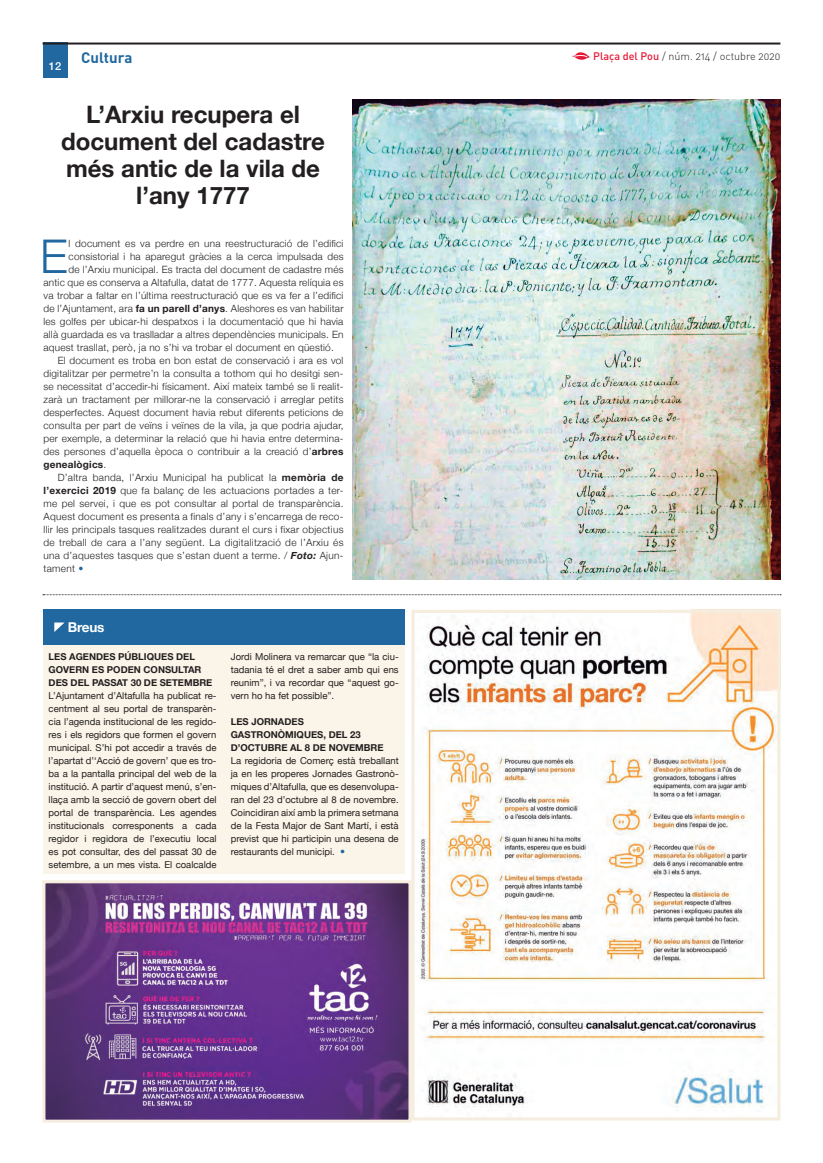
<style>
.page{position:relative;width:823px;height:1163px;background:#fff}
.page>*{position:absolute;margin:0;border:0;box-sizing:border-box;transform-origin:0 0}
.t1{font:300 46.4px "Helvetica Neue";color:#20689f}
.t2{font:700 24px/27px "Helvetica Neue";color:#231f20;text-align:center}
.t3{font:700 15px "DIN";color:#20689f}
.t4{font:700 13.5px "Helvetica Neue";color:#fff}
.t5{font:500 11px "Helvetica Neue";color:#fff}
.t6{font:10.8px "DIN Light Alternate";color:#231f20}
.t7{font:300 10px "Helvetica Neue";letter-spacing:.02em;color:#231f20}
.t8{font:700 10px "Helvetica Neue";letter-spacing:.02em;color:#231f20}
.t9{font:9.5px/13px "Helvetica Neue";color:#231f20;text-align:justify}
.t10{font:700 9.5px/13px "Helvetica Neue";color:#231f20}
.s1{font-family:"DIN";font-weight:500;color:#e51836}
.s2{font-weight:700}
.s3{font-weight:300}
.s4{font-weight:700;font-style:italic}
.s5{color:#20689f}
.s6{font-weight:300;font-size:10px;color:#20689f}
</style>
<div class="page">
<svg style="left:572px;top:52px;width:18px;height:8px"></svg>
<div style="left:43px;top:43px;width:24px;height:35px;background:#20689f"></div>
<hr style="left:43px;top:43px;width:737px;height:2px;background:#231f20">
<img style="left:352px;top:99px;width:428px;height:480px">
<img style="left:420px;top:613px;width:356px;height:495px">
<div style="left:411px;top:609px;width:369px;height:511px;border:3px solid #f5eddd"></div>
<div style="left:43px;top:644px;width:361px;height:229px;background:#faf5e8"></div>
<div style="left:43px;top:609px;width:361px;height:35px;background:#20689f"></div>
<svg style="left:54px;top:622px;width:11px;height:10px"></svg>
<img style="left:46px;top:884px;width:361px;height:234px">
<div style="left:42px;top:880px;width:369px;height:242px;border:3px solid #f5eddd"></div>
<svg style="left:43px;top:594px;width:737px;height:1px"></svg>
<p class="t5" style="left:49px;top:57px;width:14px">12</p>
<h3 class="t3" style="left:81px;top:47px;width:53px">Cultura</h3>
<p class="t6" style="left:593px;top:49px;width:188px"><span class="s1">Plaça del Pou</span> / núm. 214 / octubre 2020</p>
<h2 class="t2" style="left:61px;top:101px;width:265px">L’ARXIU RECUPERA EL<br>DOCUMENT DEL CADASTRE<br>MÉS ANTIC DE LA VILA DE<br>L’ANY 1777</h2>
<h1 class="t1" style="left:40px;top:219px;width:29px">E</h1>
<p class="t7" style="left:69px;top:235px;width:276px">l document es va perdre en una reestructuració de l’edifici</p>
<p class="t7" style="left:69px;top:248px;width:276px">consistorial i ha aparegut gràcies a la cerca impulsada des</p>
<p class="t7" style="left:69px;top:261px;width:276px">de l’Arxiu municipal. Es tracta del document de cadastre més</p>
<p class="t7" style="left:43px;top:274px;width:301px">antic que es conserva a Altafulla, datat de 1777. Aquesta relíquia es</p>
<p class="t7" style="left:43px;top:287px;width:301px">va trobar a faltar en l’última reestructuració que es va fer a l’edifici</p>
<p class="t7" style="left:43px;top:300px;width:301px">de l’Ajuntament, ara <span class="s2">FA UN PARELL D’ANYS</span>. Aleshores es van habilitar</p>
<p class="t7" style="left:43px;top:313px;width:301px">les golfes per ubicar-hi despatxos i la documentació que hi havia</p>
<p class="t7" style="left:43px;top:326px;width:301px">allà guardada es va traslladar a altres dependències municipals. En</p>
<p class="t7" style="left:43px;top:339px;width:291px">aquest trasllat, però, ja no s’hi va trobar el document en qüestió.</p>
<p class="t7" style="left:58px;top:352px;width:287px">El document es troba en bon estat de conservació i ara es vol</p>
<p class="t7" style="left:43px;top:365px;width:301px">digitalitzar per permetre’n la consulta a tothom qui ho desitgi sen-</p>
<p class="t7" style="left:43px;top:378px;width:301px">se necessitat d’accedir-hi físicament. Així mateix també se li realit-</p>
<p class="t7" style="left:43px;top:391px;width:301px">zarà un tractament per millorar-ne la conservació i arreglar petits</p>
<p class="t7" style="left:43px;top:404px;width:301px">desperfectes. Aquest document havia rebut diferents peticions de</p>
<p class="t7" style="left:43px;top:417px;width:301px">consulta per part de veïns i veïnes de la vila, ja que podria ajudar,</p>
<p class="t7" style="left:43px;top:430px;width:301px">per exemple, a determinar la relació que hi havia entre determina-</p>
<p class="t7" style="left:43px;top:443px;width:301px">des persones d’aquella època o contribuir a la creació d’<span class="s2">ARBRES</span></p>
<p class="t8" style="left:43px;top:457px;width:64px">GENEALÒGICS<span class="s3">.</span></p>
<p class="t7" style="left:58px;top:469px;width:287px">D’altra banda, l’Arxiu Municipal ha publicat la <span class="s2">MEMÒRIA DE</span></p>
<p class="t7" style="left:43px;top:482px;width:301px"><span class="s2">L’EXERCICI 2019</span> que fa balanç de les actuacions portades a ter-</p>
<p class="t7" style="left:43px;top:495px;width:301px">me pel servei, i que es pot consultar al portal de transparència.</p>
<p class="t7" style="left:43px;top:508px;width:301px">Aquest document es presenta a finals d’any i s’encarrega de reco-</p>
<p class="t7" style="left:43px;top:521px;width:301px">llir les principals tasques realitzades durant el curs i fixar objectius</p>
<p class="t7" style="left:43px;top:534px;width:301px">de treball de cara a l’any següent. La digitalització de l’Arxiu és</p>
<p class="t7" style="left:43px;top:547px;width:301px">una d’aquestes tasques que s’estan duent a terme. / <span class="s4">Foto:</span> Ajun-</p>
<p class="t7" style="left:43px;top:560px;width:41px">tament <span class="s5">•</span></p>
<h3 class="t4" style="left:68px;top:616px;width:38px">BREUS</h3>
<p class="t10" style="left:49px;top:650px;width:77px">LES AGENDES PÚB</p>
<p class="t10" style="left:49px;top:650px;width:154px;text-indent:90px">LIQUES DEL<br>GOVERN ES PODEN CONSULTAR<br>DES DEL PASSAT</p>
<p class="t10" style="left:131px;top:676px;width:36px">30 DE SETE</p>
<p class="t10" style="left:184px;top:676px;width:16px">MBRE</p>
<p class="t9" style="left:49px;top:689px;width:169px">L’Ajuntament d’Altafulla ha publicat re&shy;centment al seu portal de transparèn&shy;cia l’agenda institucional de les regido&shy;res i els regidors que formen el govern municipal. S’hi pot accedir a través de l’apartat d’‘Acció de govern’ que es tro&shy;ba a la pantalla principal del web de la institució. A partir d’aquest menú, s’en&shy;llaça amb la secció de govern obert del portal de transparència. Les agendes institucionals corresponents a cada regidor i regidora de l’executiu local es pot consultar, des del passat 30 de setembre, a un mes vista. El coalcalde</p>
<p class="t9" style="left:231px;top:650px;width:169px">Jordi Molinera va remarcar que “la ciu&shy;tadania té el dret a saber amb qui ens reunim”, i va recordar que “aquest go&shy;vern ho ha fet possible”.</p>
<p class="t10" style="left:231px;top:714px;width:73px">LES JORNADES<br>GASTRONÒMI</p>
<p class="t10" style="left:231px;top:727px;width:154px;text-indent:66px">QUES, DEL 23<br>D’OCTUBRE AL 8 DE NOVEMBRE</p>
<p class="t9" style="left:231px;top:754px;width:169px">La regidoria de Comerç està treballant ja en les properes Jornades Gastronò&shy;miques d’Altafulla, que es desenvolupa&shy;ran del 23 d’octubre al 8 de novembre.<br>Coincidiran així amb la primera setmana de la Festa Major de Sant Martí, i està previst que hi participin una desena de restaurants del municipi. <span class="s6">•</span></p>
</div>
